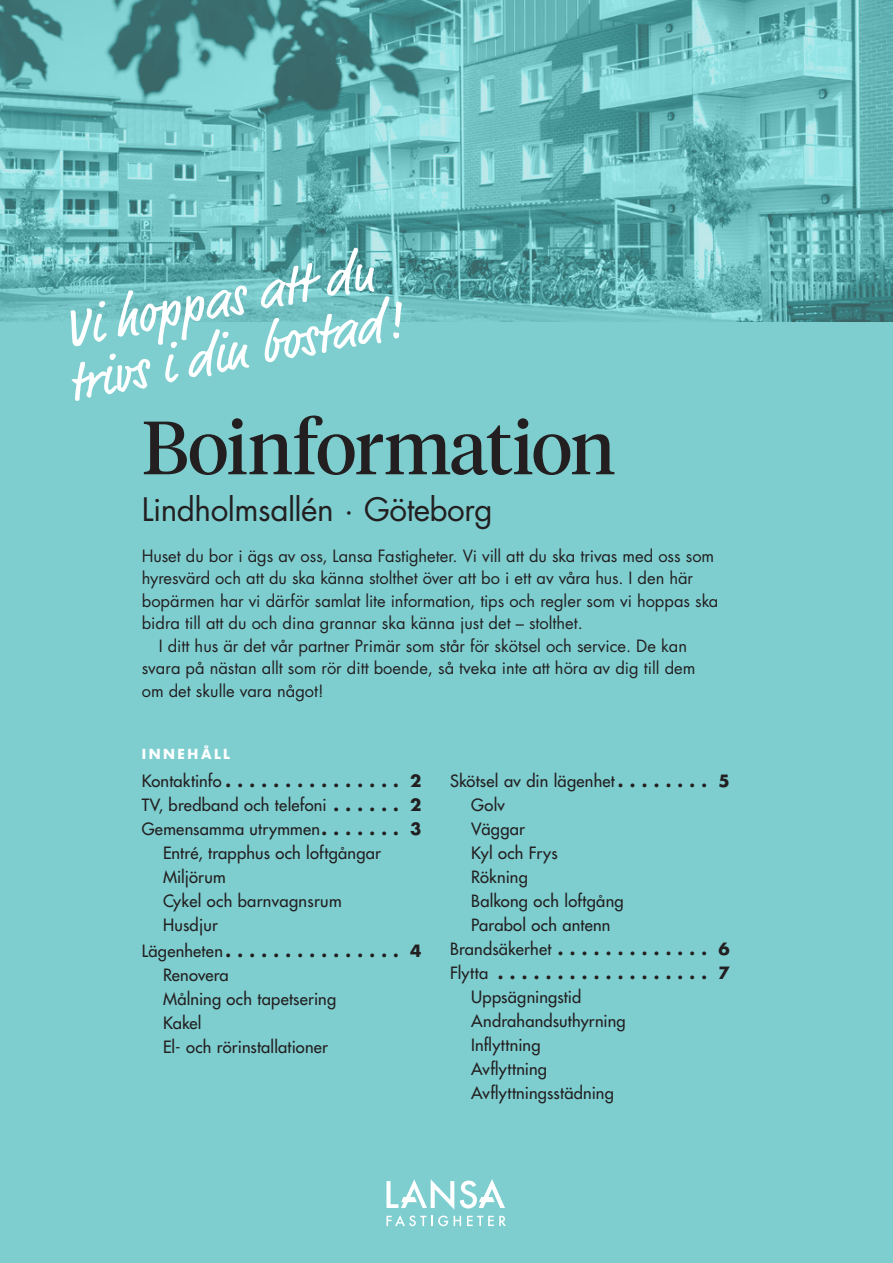
<style>
.page{position:relative;width:893px;height:1263px;background:#7eced0}
.page>*{position:absolute;margin:0;border:0;box-sizing:border-box;transform-origin:0 0}
.Brödet{font:75px "Tiempos Headline";letter-spacing:-.02em;color:#231f20}
.t1{font:54.6px/53.6px "Market";color:#fff}
.Brödet-2{font:31.5px "Futura Std";letter-spacing:-.015em;color:#231f20}
.Brödet-3{font:16.5px "Futura Std";color:#231f20}
.Mellan{font:500 16.5px/24px "Futura Std";letter-spacing:.015em;color:#231f20}
.Mellan-2{font:700 16.5px "Futura Std";color:#231f20}
.Brödet-4{font:700 13.5px "Futura Std";letter-spacing:.19em;color:#fff}
.s1{font-weight:500}
.s2{font-weight:700}
</style>
<div class="page">
<img style="left:0;top:0;width:893px;height:321px">
<svg style="left:386px;top:1179px;width:120px;height:47px"></svg>
<p class="t1" style="left:55px;top:309px;width:341px;rotate:-11deg">Vi hoppas att du trivs i din bostad!</p>
<p class="Brödet" style="left:142px;top:397px;width:475px">Boinformation</p>
<p class="Brödet-2" style="left:142px;top:491px;width:353px">Lindholmsallén · Göteborg</p>
<p class="Brödet-3" style="left:142px;top:545px;width:574px">Huset du bor i ägs av oss, Lansa Fastigheter. Vi vill att du ska trivas med oss som</p>
<p class="Brödet-3" style="left:142px;top:567px;width:553px">hyresvärd och att du ska känna stolthet över att bo i ett av våra hus. I den här</p>
<p class="Brödet-3" style="left:142px;top:590px;width:578px">bopärmen har vi därför samlat lite information, tips och regler som vi hoppas ska</p>
<p class="Brödet-3" style="left:142px;top:612px;width:443px">bidra till att du och dina grannar ska känna just det – stolthet.</p>
<p class="Brödet-3" style="left:159px;top:635px;width:530px">I ditt hus är det vår partner Primär som står för skötsel och service. De kan</p>
<p class="Brödet-3" style="left:142px;top:657px;width:555px">svara på nästan allt som rör ditt boende, så tveka inte att höra av dig till dem</p>
<p class="Brödet-3" style="left:142px;top:680px;width:183px">om det skulle vara något!</p>
<p class="Brödet-4" style="left:142px;top:745px;width:90px">INNEHÅLL</p>
<p class="Mellan-2" style="left:142px;top:770px;width:281px"><span class="s1">Kontaktinfo</span> . . . . . . . . . . . . . . . 2</p>
<p class="Mellan" style="left:142px;top:793px;width:281px">TV, bredband och telefoni <span class="s2">. . . . . . 2</span></p>
<p class="Mellan" style="left:142px;top:817px;width:281px">Gemensamma utrymmen <span class="s2">. . . . . . . 3</span></p>
<p class="Mellan" style="left:163px;top:841px;width:219px">Entré, trapphus och loftgångar<br>Miljörum<br>Cykel och barnvagnsrum<br>Husdjur</p>
<p class="Mellan-2" style="left:142px;top:939px;width:281px"><span class="s1">Lägenheten</span> . . . . . . . . . . . . . . . 4</p>
<p class="Mellan" style="left:163px;top:963px;width:67px">Renovera</p>
<p class="Mellan" style="left:163px;top:987px;width:175px">Målning och tapetsering</p>
<p class="Mellan" style="left:163px;top:1011px;width:40px">Kakel</p>
<p class="Mellan" style="left:163px;top:1035px;width:167px">El- och rörinstallationer</p>
<p class="Mellan" style="left:450px;top:769px;width:281px">Skötsel av din lägenhet <span class="s2">. . . . . . . . 5</span></p>
<p class="Mellan" style="left:471px;top:793px;width:35px">Golv</p>
<p class="Mellan" style="left:471px;top:817px;width:55px">Väggar</p>
<p class="Mellan" style="left:471px;top:841px;width:88px">Kyl och Frys</p>
<p class="Mellan" style="left:471px;top:865px;width:154px">Rökning<br>Balkong och loftgång<br>Parabol och antenn</p>
<p class="Mellan-2" style="left:450px;top:938px;width:281px"><span class="s1">Brandsäkerhet</span> . . . . . . . . . . . . . 6</p>
<p class="Mellan-2" style="left:450px;top:962px;width:281px"><span class="s1">Flytta</span> . . . . . . . . . . . . . . . . . . 7</p>
<p class="Mellan" style="left:471px;top:985px;width:112px">Uppsägningstid</p>
<p class="Mellan" style="left:471px;top:1009px;width:156px">Andrahandsuthyrning</p>
<p class="Mellan" style="left:471px;top:1033px;width:71px">Inflyttning</p>
<p class="Mellan" style="left:471px;top:1057px;width:144px">Avflyttning<br>Avflyttningsstädning</p>
</div>
